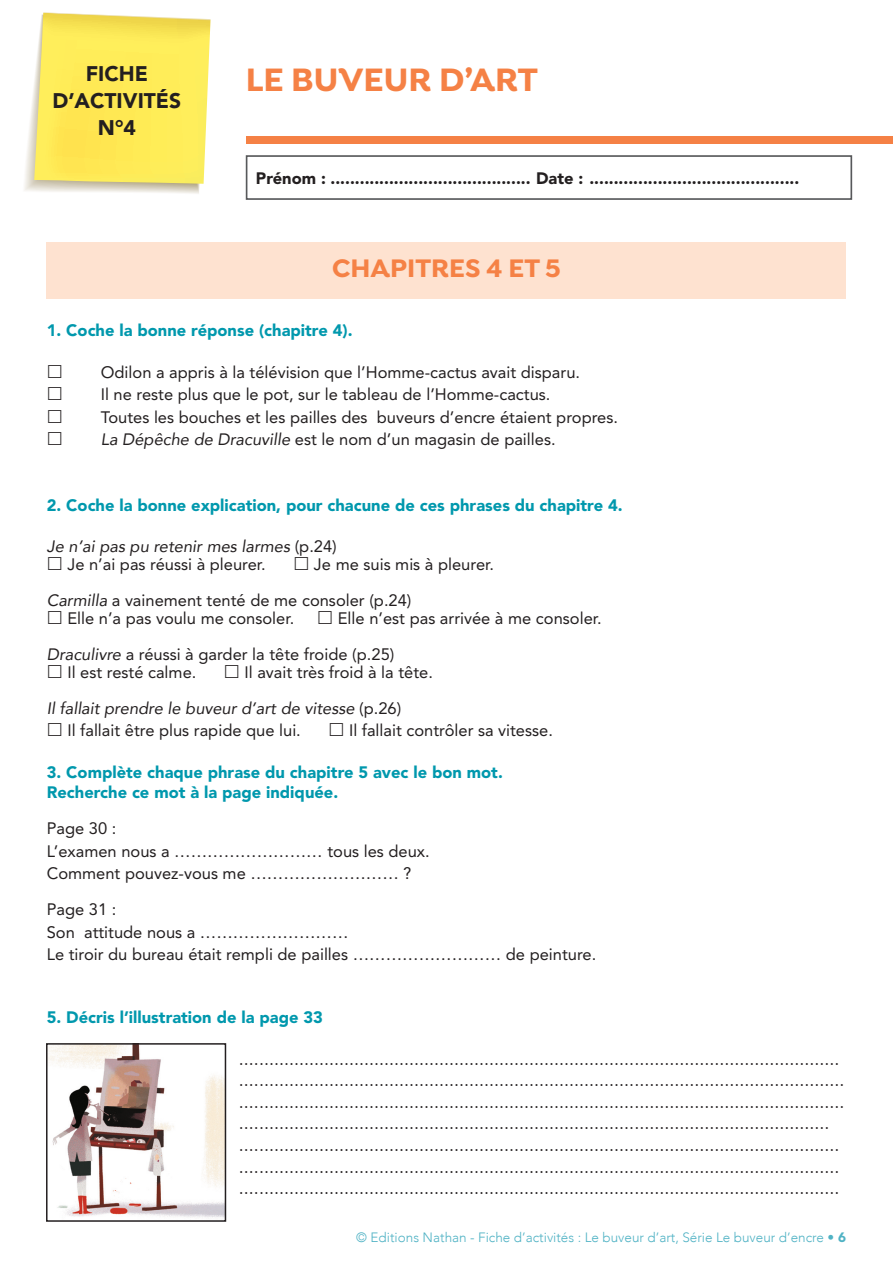
<style>
.page{position:relative;width:893px;height:1263px;background:#fff}
.page>*{position:absolute;margin:0;border:0;box-sizing:border-box;transform-origin:0 0}
.t1{font:700 34.5px "Isidora";color:#f58145}
.t2{font:700 27px "Isidora";color:#f58145}
.t3{font:900 21px/27px "Avenir LT Std";color:#231f20;text-align:center}
.t4{font:18px/21.6px "Avenir";color:#231f20}
.t5{font:16.5px/22.5px "Avenir LT Std";color:#231f20}
.t6{font:900 16.5px/19.8px "Avenir LT Std";color:#0098ad}
.t7{font:900 16.5px "Avenir LT Std";color:#231f20}
.t8{font:italic 16.5px "Avenir";color:#231f20}
.t9{font:300 13.5px "Avenir";color:#4fb2c4}
.s1{font-family:"Avenir";font-style:italic}
.s2{font-family:"Avenir LT Std";font-style:normal}
.s3{font-family:"Avenir LT Std";font-weight:900}
</style>
<div class="page">
<div style="left:246px;top:136px;width:647px;height:8px;background:#f58145"></div>
<svg style="left:24px;top:12px;width:187px;height:182px;background:#fae970"></svg>
<div style="left:246px;top:155px;width:606px;height:45px;border:2px solid #58595b"></div>
<div style="left:47px;top:242px;width:799px;height:57px;background:#fee2d0"></div>
<img style="left:49px;top:1046px;width:174px;height:172px">
<div style="left:46px;top:1043px;width:180px;height:179px;border:2px solid #231f20"></div>
<p class="t3" style="left:86px;top:60px;width:64px">FICHE</p>
<h1 class="t1" style="left:246px;top:58px;width:294px">LE BUVEUR D’ART</h1>
<p class="t3" style="left:52px;top:87px;width:130px">D’ACTIVITÉS<br>N°4</p>
<p class="t7" style="left:256px;top:168px;width:545px">Prénom : ......................................... Date : ...........................................</p>
<h2 class="t2" style="left:332px;top:251px;width:230px">CHAPITRES 4 ET 5</h2>
<p class="t6" style="left:47px;top:320px;width:307px">1. Coche la bonne réponse (chapitre 4).</p>
<p class="t5" style="left:101px;top:361px;width:519px">Odilon a appris à la télévision que l’Homme-cactus avait disparu.<br>Il ne reste plus que le pot, sur le tableau de l’Homme-cactus.<br>Toutes les bouches et les pailles des buveurs d’encre étaient propres.<br><span class="s1">La Dépêche de Dracuville</span> est le nom d’un magasin de pailles.</p>
<p class="t6" style="left:47px;top:495px;width:577px">2. Coche la bonne explication, pour chacune de ces phrases du chapitre 4.</p>
<p class="t8" style="left:47px;top:536px;width:292px">Je n’ai pas pu retenir mes larmes <span class="s2">(p.24)</span></p>
<p class="t5" style="left:67px;top:553px;width:200px">Je n’ai pas réussi à pleurer.</p>
<p class="t5" style="left:47px;top:546px;width:449px;line-height:36px;text-indent:267px">Je me suis mis à pleurer.<br><span class="s1">Carmilla</span> a vainement tenté de me consoler (p.24)</p>
<p class="t5" style="left:67px;top:607px;width:228px">Elle n’a pas voulu me consoler.</p>
<p class="t5" style="left:47px;top:600px;width:556px;line-height:36px;text-indent:291px">Elle n’est pas arrivée à me consoler.<br><span class="s1">Draculivre</span> a réussi à garder la tête froide (p.25)</p>
<p class="t5" style="left:67px;top:661px;width:131px">Il est resté calme.</p>
<p class="t5" style="left:245px;top:661px;width:190px">Il avait très froid à la tête.</p>
<p class="t8" style="left:47px;top:698px;width:356px">Il fallait prendre le buveur d’art de vitesse <span class="s2">(p.26)</span></p>
<p class="t5" style="left:67px;top:719px;width:235px">Il fallait être plus rapide que lui.</p>
<p class="t5" style="left:349px;top:719px;width:205px">Il fallait contrôler sa vitesse.</p>
<p class="t6" style="left:47px;top:763px;width:458px">3. Complète chaque phrase du chapitre 5 avec le bon mot.<br>Recherche ce mot à la page indiquée.</p>
<p class="t5" style="left:47px;top:817px;width:385px">Page 30 :<br>L’examen nous a ……………………… tous les deux.<br>Comment pouvez-vous me ……………………… ?</p>
<p class="t5" style="left:47px;top:898px;width:551px">Page 31 :<br>Son attitude nous a ………………………<br>Le tiroir du bureau était rempli de pailles ……………………… de peinture.</p>
<p class="t6" style="left:47px;top:1007px;width:278px">5. Décris l’illustration de la page 33</p>
<p class="t4" style="left:239px;top:1048px;width:607px">........................................................................................................................ ......................................................................................................................... ......................................................................................................................... ...................................................................................................................... ........................................................................................................................ ........................................................................................................................ ........................................................................................................................</p>
<p class="t9" style="left:356px;top:1229px;width:491px">© Editions Nathan - Fiche d’activités : Le buveur d’art, Série Le buveur d’encre • <span class="s3">6</span></p>
</div>
